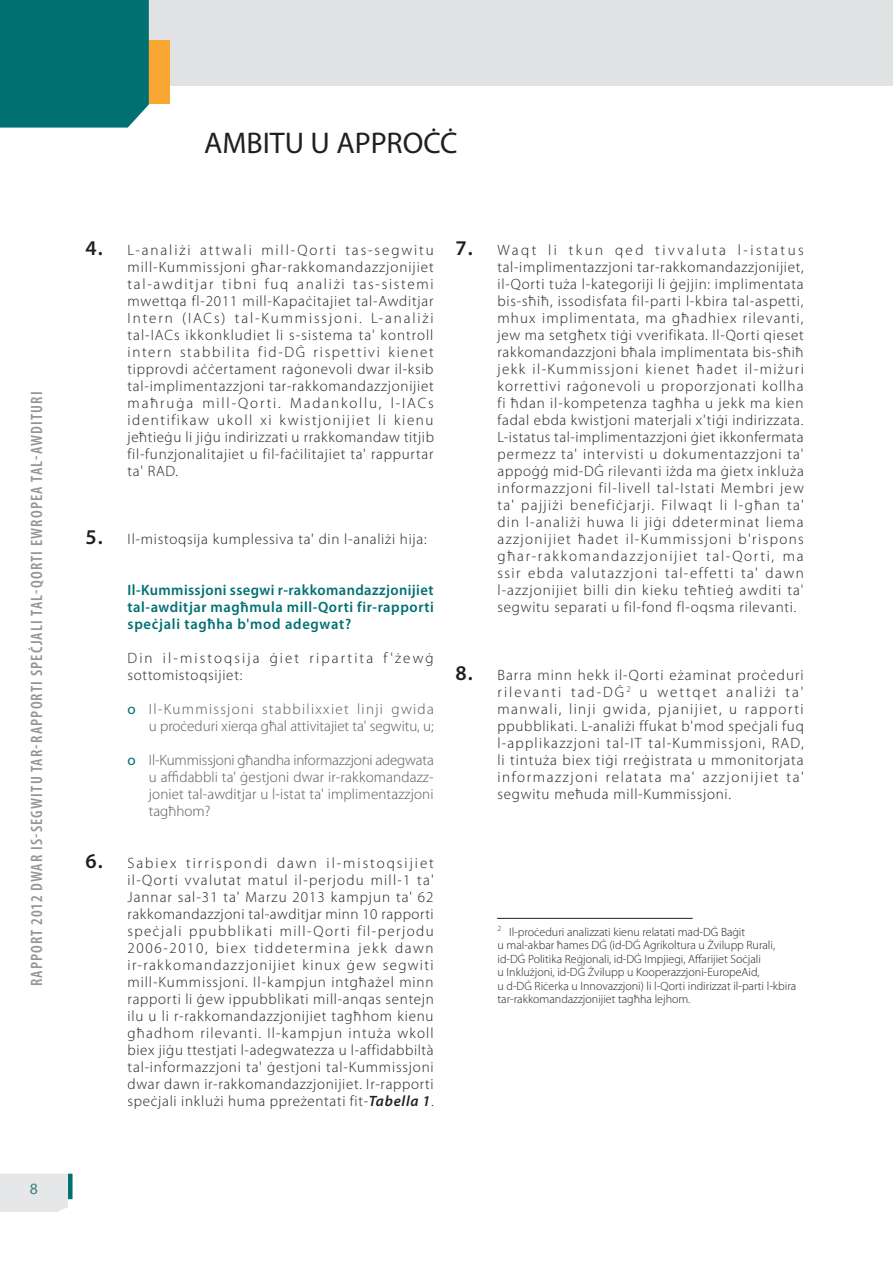
<style>
.page{position:relative;width:893px;height:1263px;background:#fff}
.page>*{position:absolute;margin:0;border:0;box-sizing:border-box;transform-origin:0 0}
.E_01_-_CHAP_TITRE_CH{font:30px "Myriad Pro";color:#231f20}
.t1{font:600 condensed 16.5px "Myriad Pro";letter-spacing:.07em;color:#939598}
.t2{font:15.75px "Myriad Pro";color:#358286}
.E_05_-_CHAP__1__TEXT{font:300 15px/17px "Myriad Pro";letter-spacing:.05em;color:#231f20;text-align:justify}
.t3{font:300 15px/17px "Myriad Pro";letter-spacing:.01em;color:#57585a;text-align:right}
.E_05_-_CHAP__1__TEXT-2{font:600 15px/17px "Myriad Pro";letter-spacing:.045em;color:#017072;text-align:justify}
.E_06_-_CHAP__TEXTE_C{font:300 15px/17px "Myriad Pro";letter-spacing:.14em;color:#231f20}
.E_11_-_CHAP__FOOTNOT{font:300 12px/13.5px "Myriad Pro";color:#231f20}
.s1{font-weight:600;font-size:21px}
.s2{font-weight:400;color:#017072}
.s3{font-weight:600;font-style:italic}
</style>
<div class="page">
<div style="left:0;top:1173px;width:70px;height:39px;background:#e6e7e9"></div>
<div style="left:68px;top:1174px;width:5px;height:25px;background:#017072"></div>
<div style="left:0;top:0;width:893px;height:85px;background:#e1e2e4"></div>
<div style="left:149px;top:40px;width:21px;height:64px;background:#faa633"></div>
<div style="left:0;top:0;width:149px;height:128px;background:#017072"></div>
<hr style="left:497px;top:918px;width:196px;height:1px;background:#231f20">
<p class="t1" style="left:28px;top:986px;width:596px;rotate:-90deg">RAPPORT 2012 DWAR IS-SEGWITU TAR-RAPPORTI SPEĊJALI TAL-QORTI EWROPEA TAL-AWDITURI</p>
<p class="t2" style="left:30px;top:1179px;width:10px">8</p>
<p class="E_01_-_CHAP_TITRE_CH" style="left:204px;top:125px;width:255px">AMBITU U APPROĊĊ</p>
<p class="E_05_-_CHAP__1__TEXT" style="left:128px;top:242px;width:308px;text-indent:-42px"><span class="s1">4.</span> L‑analiżi attwali mill‑Qorti tas‑segwitu mill‑Kummissjoni għar‑rakkomandazzjonijiet tal‑awditjar tibni fuq analiżi tas‑sistemi mwettqa fl-2011 mill‑Kapaċitajiet tal‑Awditjar Intern (IACs) tal‑Kummissjoni. L‑analiżi tal‑IACs ikkonkludiet li s‑sistema ta' kontroll intern stabbilita fid‑DĠ rispettivi kienet tipprovdi aċċertament raġonevoli dwar il‑ksib tal‑implimentazzjoni tar‑rakkomandazzjonijiet maħruġa mill‑Qorti. Madankollu, l‑IACs identifikaw ukoll xi kwistjonijiet li kienu jeħtieġu li jiġu indirizzati u rrakkomandaw titjib fil‑funzjonalitajiet u fil‑faċilitajiet ta' rappurtar ta' RAD.</p>
<p class="E_05_-_CHAP__1__TEXT" style="left:86px;top:531px;width:343px"><span class="s1">5.</span> Il‑mistoqsija kumplessiva ta' din l‑analiżi hija:</p>
<p class="E_05_-_CHAP__1__TEXT-2" style="left:128px;top:581px;width:308px">Il‑Kummissjoni ssegwi r‑rakkomandazzjonijiet tal‑awditjar magħmula mill‑Qorti fir‑rapporti speċjali tagħha b'mod adegwat?</p>
<p class="E_06_-_CHAP__TEXTE_C" style="left:128px;top:650px;width:308px">Din il‑mistoqsija ġiet ripartita f'żewġ sottomistoqsijiet:</p>
<p class="t3" style="left:128px;top:701px;width:308px"><span class="s2">ο</span> Il‑Kummissjoni stabbilixxiet linji gwida u proċeduri xierqa għal attivitajiet ta' segwitu, u;</p>
<p class="t3" style="left:149px;top:752px;width:287px;text-align:justify;text-indent:-21px"><span class="s2">ο</span> Il‑Kummissjoni għandha informazzjoni adegwata u affidabbli ta' ġestjoni dwar ir‑rakkomandazz&shy;joniet tal‑awditjar u l‑istat ta' implimentazzjoni tagħhom?</p>
<p class="E_05_-_CHAP__1__TEXT" style="left:128px;top:854px;width:308px;text-indent:-42px"><span class="s1">6.</span> Sabiex tirrispondi dawn il‑mistoqsijiet il‑Qorti vvalutat matul il‑perjodu mill-1 ta' Jannar sal-31 ta' Marzu 2013 kampjun ta' 62 rakkomandazzjoni tal‑awditjar minn 10 rapporti speċjali ppubblikati mill‑Qorti fil‑perjodu 2006-2010, biex tiddetermina jekk dawn ir‑rakkomandazzjonijiet kinux ġew segwiti mill‑Kummissjoni. Il‑kampjun intgħażel minn rapporti li ġew ippubblikati mill‑anqas sentejn ilu u li r‑rakkomandazzjonijiet tagħhom kienu għadhom rilevanti. Il‑kampjun intuża wkoll biex jiġu ttestjati l‑adegwatezza u l‑affidabbiltà tal‑informazzjoni ta' ġestjoni tal‑Kummissjoni dwar dawn ir‑rakkomandazzjonijiet. Ir‑rapporti speċjali inklużi huma ppreżentati fit‑<span class="s3">Tabella 1</span>.</p>
<p class="E_05_-_CHAP__1__TEXT" style="left:497px;top:242px;width:308px;text-indent:-42px"><span class="s1">7.</span> Waqt li tkun qed tivvaluta l‑istatus tal‑implimentazzjoni tar‑rakkomandazzjonijiet, il‑Qorti tuża l‑kategoriji li ġejjin: implimentata bis‑sħiħ, issodisfata fil‑parti l‑kbira tal‑aspetti, mhux implimentata, ma għadhiex rilevanti, jew ma setgħetx tiġi vverifikata. Il‑Qorti qieset rakkomandazzjoni bħala implimentata bis‑sħiħ jekk il‑Kummissjoni kienet ħadet il‑miżuri korrettivi raġonevoli u proporzjonati kollha fi ħdan il‑kompetenza tagħha u jekk ma kien fadal ebda kwistjoni materjali x'tiġi indirizzata.<br>L‑istatus tal‑implimentazzjoni ġiet ikkonfermata permezz ta' intervisti u dokumentazzjoni ta' appoġġ mid‑DĠ rilevanti iżda ma ġietx inkluża informazzjoni fil‑livell tal‑Istati Membri jew ta' pajjiżi benefiċjarji. Filwaqt li l‑għan ta' din l‑analiżi huwa li jiġi ddeterminat liema azzjonijiet ħadet il‑Kummissjoni b'rispons għar‑rakkomandazzjonijiet tal‑Qorti, ma ssir ebda valutazzjoni tal‑effetti ta' dawn l‑azzjonijiet billi din kieku teħtieġ awditi ta' segwitu separati u fil‑fond fl‑oqsma rilevanti.</p>
<p class="E_05_-_CHAP__1__TEXT" style="left:497px;top:667px;width:308px;text-indent:-42px"><span class="s1">8.</span> Barra minn hekk il‑Qorti eżaminat proċeduri rilevanti tad‑DĠ<sup>2</sup> u wettqet analiżi ta' manwali, linji gwida, pjanijiet, u rapporti ppubblikati. L‑analiżi ffukat b'mod speċjali fuq l‑applikazzjoni tal‑IT tal‑Kummissjoni, RAD, li tintuża biex tiġi rreġistrata u mmonitorjata informazzjoni relatata ma' azzjonijiet ta' segwitu meħuda mill‑Kummissjoni.</p>
<p class="E_11_-_CHAP__FOOTNOT" style="left:497px;top:925px;width:300px"><sup>2</sup> Il‑proċeduri analizzati kienu relatati mad‑DĠ Baġit<br>u mal‑akbar ħames DĠ (id‑DĠ Agrikoltura u Żvilupp Rurali, id‑DĠ Politika Reġjonali, id‑DĠ Impjiegi, Affarijiet Soċjali<br>u Inklużjoni, id‑DĠ Żvilupp u Kooperazzjoni‑EuropeAid,<br>u d‑DĠ Riċerka u Innovazzjoni) li l‑Qorti indirizzat il‑parti l‑kbira tar‑rakkomandazzjonijiet tagħha lejhom.</p>
</div>
